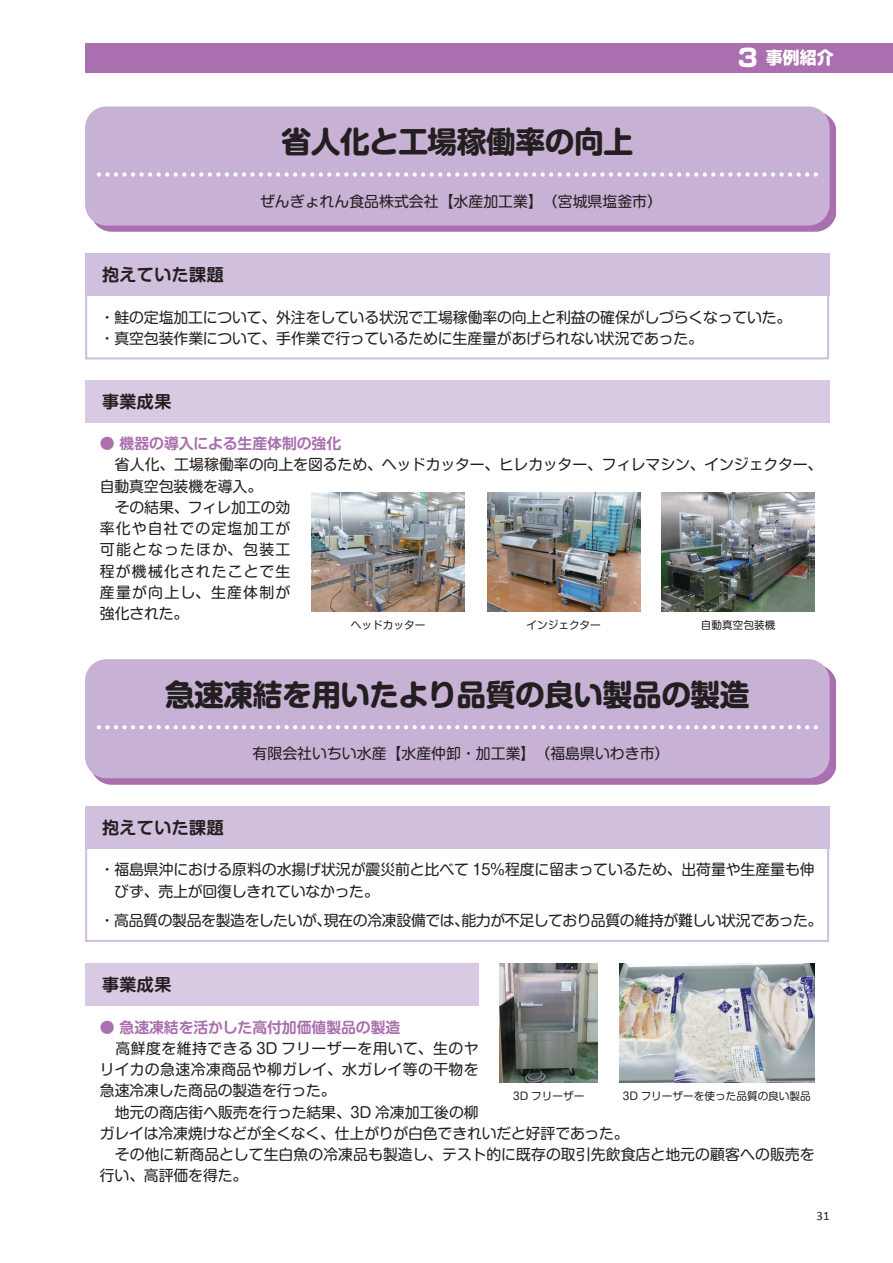
<style>
.page{position:relative;width:893px;height:1263px;background:#fff}
.page>*{position:absolute;margin:0;border:0;box-sizing:border-box;transform-origin:0 0}
.t1{font:29.7px "Shin M Go Pro Bold 90 pv RKSJ H";letter-spacing:-.015em;color:#231f20}
.t2{font:16.95px "Shin M Go Pro De Bold 90 pv RKSJ H";letter-spacing:.025em;color:#231f20}
.t3{font:16.95px "Soft Go Std Heavy 90 pv RKSJ H";color:#fff}
.t4{font:14.85px/21.3px "Shin M Go Pro Regular 90 pv RKSJ H";letter-spacing:-.01em;color:#231f20}
.t5{font:14.85px "Shin M Go Pro De Bold 90 pv RKSJ H";letter-spacing:-.005em;color:#a96fae}
.t6{font:12.75px "Calibri";color:#231f20}
.t7{font:10.65px "Shin M Go Pro Regular 90 pv RKSJ H";color:#231f20}
.s1{font-size:24.45px}
</style>
<div class="page">
<img style="left:94px;top:112px;width:741px;height:120px">
<div style="left:85px;top:106px;width:744px;height:120px;background:#c7b2d5;border-radius:21px"></div>
<svg style="left:97px;top:172px;width:720px;height:5px"></svg>
<img style="left:91px;top:665px;width:744px;height:119px">
<div style="left:85px;top:659px;width:744px;height:119px;background:#c7b2d5;border-radius:21px"></div>
<div style="left:85px;top:43px;width:807px;height:29px;background:#a96fae"></div>
<svg style="left:97px;top:725px;width:720px;height:4px"></svg>
<div style="left:85px;top:381px;width:744px;height:42px;background:#d8cae3"></div>
<svg style="left:85px;top:253px;width:744px;height:106px"></svg>
<div style="left:85px;top:963px;width:393px;height:43px;background:#d8cae3"></div>
<svg style="left:85px;top:806px;width:744px;height:136px"></svg>
<img style="left:619px;top:963px;width:195px;height:119px">
<img style="left:500px;top:963px;width:97px;height:119px">
<img style="left:661px;top:492px;width:153px;height:119px">
<img style="left:487px;top:492px;width:153px;height:119px">
<img style="left:311px;top:492px;width:154px;height:119px">
<p class="t2" style="left:102px;top:268px;width:123px">抱えていた課題</p>
<h1 class="t1" style="left:281px;top:131px;width:353px">省人化と工場稼働率の向上</h1>
<p class="t4" style="left:260px;top:193px;width:403px">ぜんぎょれん食品株式会社【水産加工業】（宮城県塩釜市）</p>
<p class="t3" style="left:735px;top:51px;width:100px"><span class="s1">３</span>事例紹介</p>
<p class="t4" style="left:100px;top:308px;width:693px">・鮭の定塩加工について、外注をしている状況で工場稼働率の向上と利益の確保がしづらくなっていた。・真空包装作業について、手作業で行っているために生産量があげられない状況であった。</p>
<p class="t2" style="left:102px;top:396px;width:71px">事業成果</p>
<p class="t5" style="left:100px;top:438px;width:243px">● 機器の導入による生産体制の強化</p>
<p class="t4" style="left:100px;top:456px;width:724px">　省人化、工場稼働率の向上を図るため、ヘッドカッター、ヒレカッター、フィレマシン、インジェクター、自動真空包装機を導入。<br>　その結果、フィレ加工の効<br>率化や自社での定塩加工が<br>可能となったほか、包装工<br>程が機械化されたことで生<br>産量が向上し、生産体制が<br>強化された。</p>
<p class="t7" style="left:351px;top:621px;width:76px">ヘッドカッター</p>
<p class="t7" style="left:526px;top:621px;width:76px">インジェクター</p>
<p class="t7" style="left:701px;top:621px;width:76px">自動真空包装機</p>
<h1 class="t1" style="left:165px;top:683px;width:586px">急速凍結を用いたより品質の良い製品の製造</h1>
<p class="t4" style="left:252px;top:745px;width:418px">有限会社いちい水産【水産仲卸・加工業】（福島県いわき市）</p>
<p class="t2" style="left:102px;top:821px;width:123px">抱えていた課題</p>
<p class="t4" style="left:114px;top:861px;width:702px;text-indent:-15px">・ 福島県沖における原料の水揚げ状況が震災前と比べて 15％程度に留まっているため、出荷量や生産量も伸びず、売上が回復しきれていなかった。</p>
<p class="t4" style="left:100px;top:912px;width:724px">・高品質の製品を製造をしたいが、現在の冷凍設備では、能力が不足しており品質の維持が難しい状況であった。</p>
<p class="t2" style="left:102px;top:978px;width:71px">事業成果</p>
<p class="t5" style="left:100px;top:1022px;width:302px">● 急速凍結を活かした高付加価値製品の製造</p>
<p class="t4" style="left:100px;top:1040px;width:716px">　高鮮度を維持できる 3D フリーザーを用いて、生のヤ<br>リイカの急速冷凍商品や柳ガレイ、水ガレイ等の干物を<br>急速冷凍した商品の製造を行った。<br>　地元の商店街へ販売を行った結果、3D 冷凍加工後の柳<br>ガレイは冷凍焼けなどが全くなく、仕上がりが白色できれいだと好評であった。<br>　その他に新商品として生白魚の冷凍品も製造し、テスト的に既存の取引先飲食店と地元の顧客への販売を行い、高評価を得た。</p>
<p class="t7" style="left:513px;top:1092px;width:72px">3D フリーザー</p>
<p class="t7" style="left:623px;top:1092px;width:189px">3D フリーザーを使った品質の良い製品</p>
<p class="t6" style="left:816px;top:1211px;width:14px">31</p>
</div>
